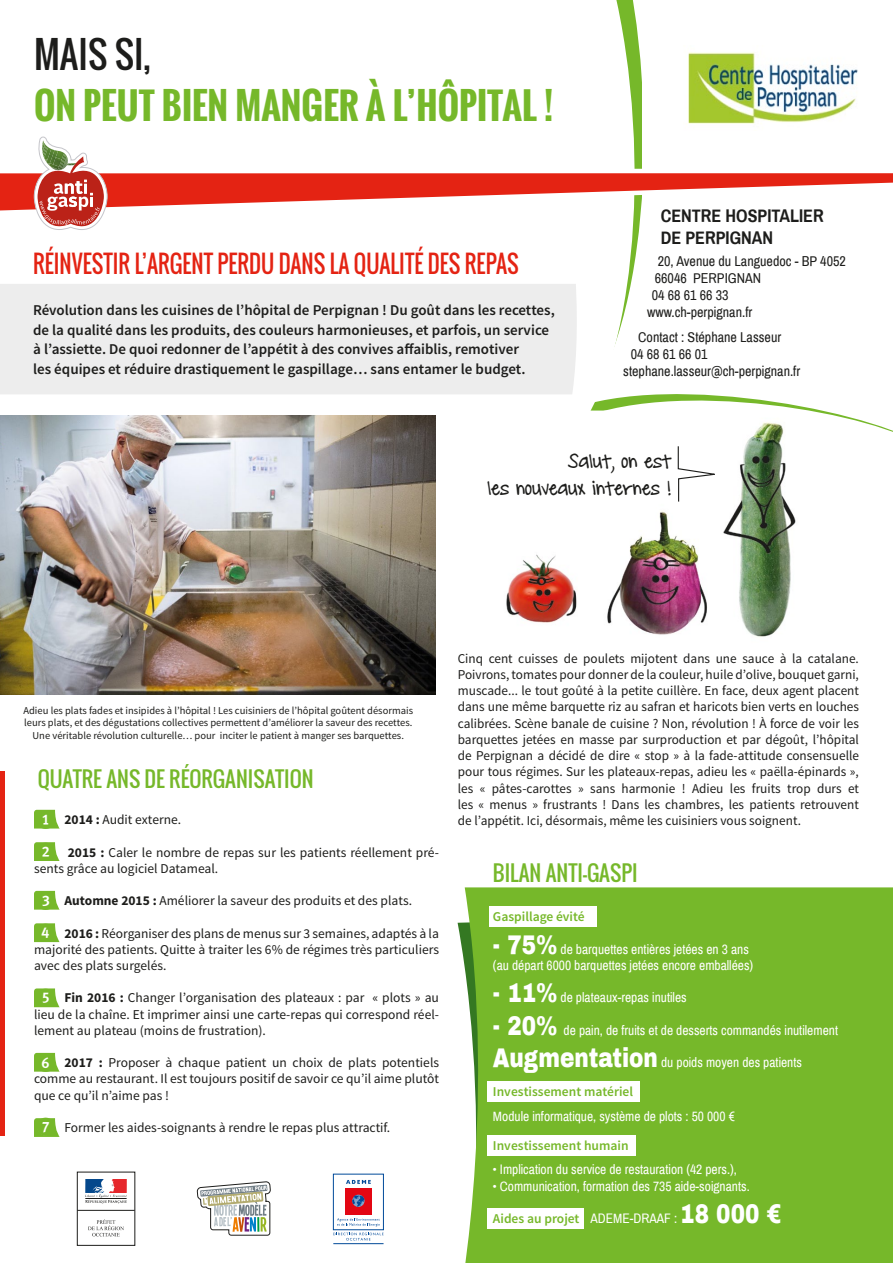
<style>
.page{position:relative;width:893px;height:1263px;background:#fff}
.page>*{position:absolute;margin:0;border:0;box-sizing:border-box;transform-origin:0 0}
.t1{font:700 36px "Oswald";color:#76b82a}
.t2{font:36px "Oswald";color:#1d1d1b}
.t3{font:24px "Oswald";color:#e42313;scale:.9 1}
.t4{font:21px "Oswald";color:#76b82a}
.t5{font:700 18px/21.6px "Archivo Narrow";color:#1d1d1b}
.t6{font:16.5px "DJB Carly Sue Got Married";color:#1d1d1b;scale:.9 1}
.t7{font:600 15px/19.5px "Source Sans Pro";color:#1d1d1b}
.t8{font:14.1px/16.8px "Archivo Narrow";color:#1d1d1b}
.t9{font:13.5px/16.2px "Source Sans Pro";color:#1d1d1b;text-align:justify}
.t10{font:13.5px/16.2px "Archivo Narrow";color:#fff}
.t11{font:600 13.5px "Source Sans Pro";color:#76b82a}
.t12{font:10.5px/12.6px "Source Sans Pro";color:#1d1d1b;text-align:center}
.s1{font-weight:700}
.s2{color:#76b82a}
.s3{font-family:"Archivo";font-weight:900;font-size:27px}
.s4{font-family:"Archivo Narrow";font-weight:400;color:#fff}
.s5{font-family:"Archivo";font-weight:900;font-size:27px;color:#fff}
</style>
<div class="page">
<svg style="left:34px;top:1053px;width:26px;height:19px"></svg>
<div style="left:38px;top:1055px;width:15px;height:15px;background:#fff;border-radius:50%"></div>
<svg style="left:34px;top:891px;width:26px;height:19px"></svg>
<div style="left:38px;top:893px;width:15px;height:15px;background:#fff;border-radius:50%"></div>
<div style="left:0;top:284px;width:494px;height:110px;background:#ededed"></div>
<div style="left:494px;top:284px;width:83px;height:110px;background:#ededed"></div>
<svg style="left:34px;top:923px;width:26px;height:19px"></svg>
<div style="left:38px;top:925px;width:15px;height:15px;background:#fff;border-radius:50%"></div>
<svg style="left:590px;top:0;width:303px;height:432px"></svg>
<img style="left:0;top:416px;width:435px;height:278px">
<div style="left:457px;top:887px;width:436px;height:376px;background:#76b82a"></div>
<div style="left:490px;top:906px;width:107px;height:21px;background:#fff"></div>
<div style="left:487px;top:1081px;width:152px;height:20px;background:#fff"></div>
<div style="left:0;top:772px;width:5px;height:364px;background:#e42313"></div>
<div style="left:487px;top:1208px;width:97px;height:21px;background:#fff"></div>
<div style="left:487px;top:1135px;width:149px;height:20px;background:#fff"></div>
<svg style="left:197px;top:1181px;width:73px;height:54px"></svg>
<svg style="left:0;top:137px;width:893px;height:98px"></svg>
<div style="left:675px;top:21px;width:205px;height:142px;background:#fff"></div>
<img style="left:688px;top:52px;width:170px;height:72px">
<div style="left:345px;top:1188px;width:27px;height:26px;background:#e30613"></div>
<svg style="left:352px;top:1195px;width:13px;height:12px"></svg>
<svg style="left:346px;top:1180px;width:25px;height:4px"></svg>
<svg style="left:337px;top:1218px;width:43px;height:8px"></svg>
<div style="left:333px;top:1174px;width:51px;height:56px;border:1px solid #004a99"></div>
<hr style="left:333px;top:1243px;width:51px;height:1px;background:#004a99">
<svg style="left:333px;top:1232px;width:51px;height:8px"></svg>
<div style="left:77px;top:1172px;width:58px;height:74px;border:1px solid #1d1d1b"></div>
<svg style="left:85px;top:1179px;width:42px;height:24px"></svg>
<hr style="left:77px;top:1210px;width:58px;height:1px;background:#1d1d1b">
<svg style="left:88px;top:1219px;width:36px;height:17px"></svg>
<img style="left:506px;top:411px;width:311px;height:226px">
<svg style="left:677px;top:445px;width:46px;height:58px"></svg>
<svg style="left:34px;top:810px;width:25px;height:18px"></svg>
<svg style="left:34px;top:842px;width:26px;height:19px"></svg>
<svg style="left:34px;top:988px;width:26px;height:19px"></svg>
<svg style="left:34px;top:1118px;width:26px;height:19px"></svg>
<p class="t2" style="left:34px;top:27px;width:118px">MAIS SI,</p>
<p class="t1" style="left:34px;top:78px;width:521px">ON PEUT BIEN MANGER À L’HÔPITAL !</p>
<p class="t3" style="left:33px;top:246px;width:541px">RÉINVESTIR L’ARGENT PERDU DANS LA QUALITÉ DES REPAS</p>
<p class="t7" style="left:33px;top:301px;width:523px">Révolution dans les cuisines de l’hôpital de Perpignan ! Du goût dans les recettes, de la qualité dans les produits, des couleurs harmonieuses, et parfois, un service à l’assiette. De quoi redonner de l’appétit à des convives affaiblis, remotiver<br>les équipes et réduire drastiquement le gaspillage… sans entamer le budget.</p>
<p class="t5" style="left:661px;top:205px;width:164px">CENTRE HOSPITALIER<br>DE PERPIGNAN</p>
<p class="t8" style="left:658px;top:253px;width:190px">20, Avenue du Languedoc - BP 4052</p>
<p class="t8" style="left:652px;top:270px;width:111px">66046 PERPIGNAN<br>04 68 61 66 33</p>
<p class="t8" style="left:647px;top:304px;width:107px">www.ch-perpignan.fr</p>
<p class="t8" style="left:638px;top:329px;width:144px">Contact : Stéphane Lasseur</p>
<p class="t8" style="left:631px;top:346px;width:78px">04 68 61 66 01</p>
<p class="t8" style="left:623px;top:363px;width:179px">stephane.lasseur@ch-perpignan.fr</p>
<p class="t6" style="left:568px;top:453px;width:116px">Salut, on est</p>
<p class="t6" style="left:487px;top:480px;width:206px">les nouveaux internes !</p>
<p class="t12" style="left:23px;top:704px;width:391px">Adieu les plats fades et insipides à l’hôpital ! Les cuisiniers de l’hôpital goûtent désormais leurs plats, et des dégustations collectives permettent d’améliorer la saveur des recettes.<br>Une véritable révolution culturelle… pour inciter le patient à manger ses barquettes.</p>
<p class="t4" style="left:38px;top:763px;width:278px">QUATRE ANS DE RÉORGANISATION</p>
<p class="t9" style="left:64px;top:812px;width:118px"><span class="s1">2014 :</span> Audit externe.</p>
<p class="t9" style="left:34px;top:844px;width:407px;text-indent:34px"><span class="s1">2015 :</span> Caler le nombre de repas sur les patients réellement pré&shy;sents grâce au logiciel Datameal.</p>
<p class="t9" style="left:34px;top:893px;width:379px"><span class="s2">▼</span> <span class="s1">Automne 2015 :</span> Améliorer la saveur des produits et des plats.</p>
<p class="t9" style="left:34px;top:925px;width:406px"><span class="s2">◆</span> <span class="s1">2016 :</span> Réorganiser des plans de menus sur 3 semaines, adaptés à la majorité des patients. Quitte à traiter les 6% de régimes très particuliers avec des plats surgelés.</p>
<p class="t9" style="left:34px;top:990px;width:407px;text-indent:30px"><span class="s1">Fin 2016 :</span> Changer l’organisation des plateaux : par « plots » au lieu de la chaîne. Et imprimer ainsi une carte-repas qui correspond réel&shy;lement au plateau (moins de frustration).</p>
<p class="t9" style="left:34px;top:1055px;width:407px"><span class="s2">□</span> <span class="s1">2017 :</span> Proposer à chaque patient un choix de plats potentiels comme au restaurant. Il est toujours positif de savoir ce qu’il aime plutôt que ce qu’il n’aime pas !</p>
<p class="t9" style="left:64px;top:1119px;width:327px">Former les aides-soignants à rendre le repas plus attractif.</p>
<p class="t9" style="left:458px;top:650px;width:403px">Cinq cent cuisses de poulets mijotent dans une sauce à la catalane.<br>Poivrons, tomates pour donner de la couleur, huile d’olive, bouquet garni, muscade... le tout goûté à la petite cuillère. En face, deux agent placent dans une même barquette riz au safran et haricots bien verts en louches calibrées. Scène banale de cuisine ? Non, révolution ! À force de voir les barquettes jetées en masse par surproduction et par dégoût, l’hôpital de Perpignan a décidé de dire « stop » à la fade-attitude consensuelle pour tous régimes. Sur les plateaux-repas, adieu les « paëlla-épinards », les « pâtes-carottes » sans harmonie ! Adieu les fruits trop durs et les « menus » frustrants ! Dans les chambres, les patients retrouvent de l’appétit. Ici, désormais, même les cuisiniers vous soignent.</p>
<p class="t4" style="left:493px;top:857px;width:146px">BILAN ANTI-GASPI</p>
<p class="t11" style="left:493px;top:908px;width:93px">Gaspillage évité</p>
<p class="t10" style="left:493px;top:941px;width:262px"><span class="s3">- 75%</span> de barquettes entières jetées en 3 ans (au départ 6000 barquettes jetées encore emballées)</p>
<p class="t10" style="left:493px;top:990px;width:195px"><span class="s3">- 11%</span> de plateaux-repas inutiles</p>
<p class="t10" style="left:493px;top:1022px;width:347px"><span class="s3">- 20%</span> de pain, de fruits et de desserts commandés inutilement</p>
<p class="t10" style="left:493px;top:1054px;width:311px"><span class="s3">Augmentation</span> du poids moyen des patients</p>
<p class="t11" style="left:493px;top:1083px;width:142px">Investissement matériel</p>
<p class="t10" style="left:493px;top:1108px;width:243px">Module informatique, système de plots : 50 000 €</p>
<p class="t11" style="left:493px;top:1136px;width:137px">Investissement humain</p>
<p class="t10" style="left:493px;top:1162px;width:245px">• Implication du service de restauration (42 pers.),</p>
<p class="t10" style="left:493px;top:1178px;width:258px">• Communication, formation des 735 aide-soignants.</p>
<p class="t11" style="left:493px;top:1210px;width:290px">Aides au projet <span class="s4">ADEME-DRAAF :</span> <span class="s5">18 000 €</span></p>
</div>
